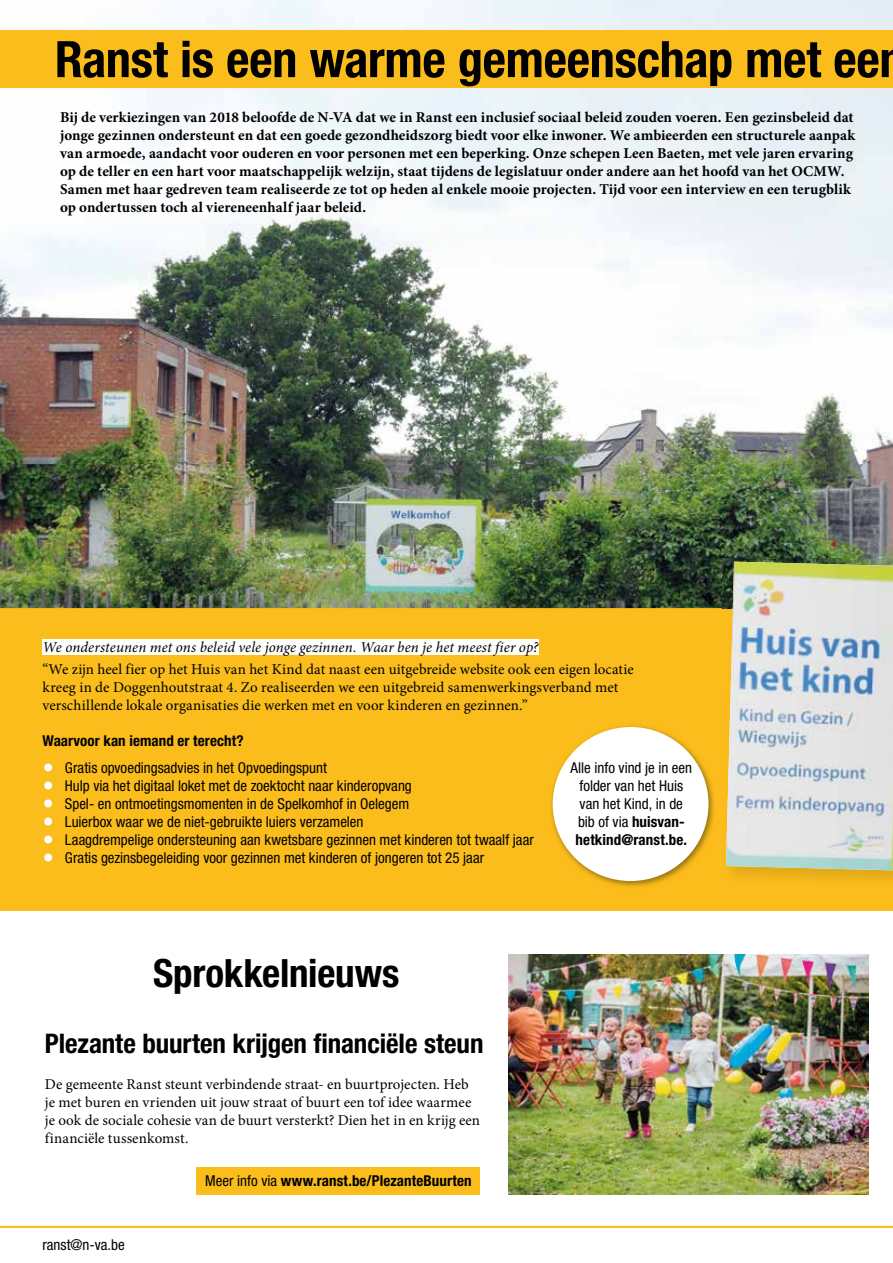
<style>
.page{position:relative;width:893px;height:1263px;background:#fff}
.page>*{position:absolute;margin:0;border:0;box-sizing:border-box;transform-origin:0 0}
.t1{font:700 condensed 50.4px "Helvetica Neue LT Std";letter-spacing:-.005em;color:#000}
.t2{font:700 condensed 39px "Helvetica Neue LT Std";letter-spacing:-.005em;color:#000}
.t3{font:700 condensed 27px "Helvetica Neue LT Std";letter-spacing:-.005em;color:#000}
.t4{font:700 15px/18px "Minion Pro";color:#000}
.t5{font:15px/18px "Minion Pro";color:#000}
.t6{font:condensed 15px/18px "Helvetica Neue LT Std";color:#000;text-align:center}
.t7{font:italic 15px "Minion Pro";letter-spacing:.005em;color:#000}
.t8{font:700 condensed 15px "Helvetica Neue LT Std";letter-spacing:.005em;color:#000}
.s1{font-family:"Minion Pro";font-stretch:normal;font-size:30px;color:#fff}
.s2{font-weight:700}
.s3{font-weight:400}
</style>
<div class="page">
<div style="left:0;top:0;width:893px;height:910px;background:#fbbd1b"></div>
<img style="left:0;top:0;width:893px;height:608px">
<div style="left:43px;top:639px;width:495px;height:15px;background:#fff"></div>
<img style="left:722px;top:558px;width:171px;height:322px">
<img style="left:726px;top:562px;width:167px;height:308px">
<img style="left:509px;top:955px;width:359px;height:235px">
<div style="left:197px;top:1167px;width:283px;height:27px;background:#fbbd1b"></div>
<img style="left:551px;top:726px;width:163px;height:161px">
<div style="left:553px;top:727px;width:155px;height:154px;background:#fff;border-radius:50%"></div>
<svg style="left:0;top:1190px;width:893px;height:38px"></svg>
<div style="left:0;top:31px;width:893px;height:57px;background:#fbbd1b"></div>
<h1 class="t1" style="left:55px;top:29px;width:851px">Ranst is een warme gemeenschap met een</h1>
<p class="t4" style="left:60px;top:108px;width:797px">Bij de verkiezingen van 2018 beloofde de N-VA dat we in Ranst een inclusief sociaal beleid zouden voeren. Een gezinsbeleid dat jonge gezinnen ondersteunt en dat een goede gezondheidszorg biedt voor elke inwoner. We ambieerden een structurele aanpak van armoede, aandacht voor ouderen en voor personen met een beperking. Onze schepen Leen Baeten, met vele jaren ervaring op de teller en een hart voor maatschappelijk welzijn, staat tijdens de legislatuur onder andere aan het hoofd van het OCMW.<br>Samen met haar gedreven team realiseerde ze tot op heden al enkele mooie projecten. Tijd voor een interview en een terugblik op ondertussen toch al viereneenhalf jaar beleid.</p>
<p class="t7" style="left:43px;top:637px;width:497px">We ondersteunen met ons beleid vele jonge gezinnen. Waar ben je het meest fier op?</p>
<p class="t5" style="left:43px;top:660px;width:593px">“We zijn heel fier op het Huis van het Kind dat naast een uitgebreide website ook een eigen locatie kreeg in de Doggenhoutstraat 4. Zo realiseerden we een uitgebreid samenwerkingsverband met verschillende lokale organisaties die werken met en voor kinderen en gezinnen.”</p>
<p class="t8" style="left:43px;top:732px;width:203px">Waarvoor kan iemand er terecht?</p>
<p class="t6" style="left:43px;top:758px;width:286px"><span class="s1">•</span> Gratis opvoedingsadvies in het Opvoedingspunt</p>
<p class="t6" style="left:43px;top:776px;width:371px"><span class="s1">•</span> Hulp via het digitaal loket met de zoektocht naar kinderopvang</p>
<p class="t6" style="left:43px;top:794px;width:368px"><span class="s1">•</span> Spel- en ontmoetingsmomenten in de Spelkomhof in Oelegem</p>
<p class="t6" style="left:43px;top:812px;width:322px"><span class="s1">•</span> Luierbox waar we de niet-gebruikte luiers verzamelen</p>
<p class="t6" style="left:43px;top:830px;width:493px"><span class="s1">•</span> Laagdrempelige ondersteuning aan kwetsbare gezinnen met kinderen tot twaalf jaar</p>
<p class="t6" style="left:43px;top:848px;width:443px"><span class="s1">•</span> Gratis gezinsbegeleiding voor gezinnen met kinderen of jongeren tot 25 jaar</p>
<p class="t6" style="left:570px;top:758px;width:123px">Alle info vind je in een folder van het Huis van het Kind, in de bib of via <span class="s2">huisvan&shy;hetkind@ranst.be.</span></p>
<h2 class="t2" style="left:153px;top:949px;width:248px">Sprokkelnieuws</h2>
<h3 class="t3" style="left:45px;top:1027px;width:440px">Plezante buurten krijgen financiële steun</h3>
<p class="t5" style="left:45px;top:1075px;width:437px">De gemeente Ranst steunt verbindende straat- en buurtprojecten. Heb je met buren en vrienden uit jouw straat of buurt een tof idee waarmee je ook de sociale cohesie van de buurt versterkt? Dien het in en krijg een financiële tussenkomst.</p>
<p class="t8" style="left:205px;top:1171px;width:268px"><span class="s3">Meer info via</span> www.ranst.be/PlezanteBuurten</p>
<p class="t6" style="left:43px;top:1236px;width:84px">ranst@n-va.be</p>
</div>
